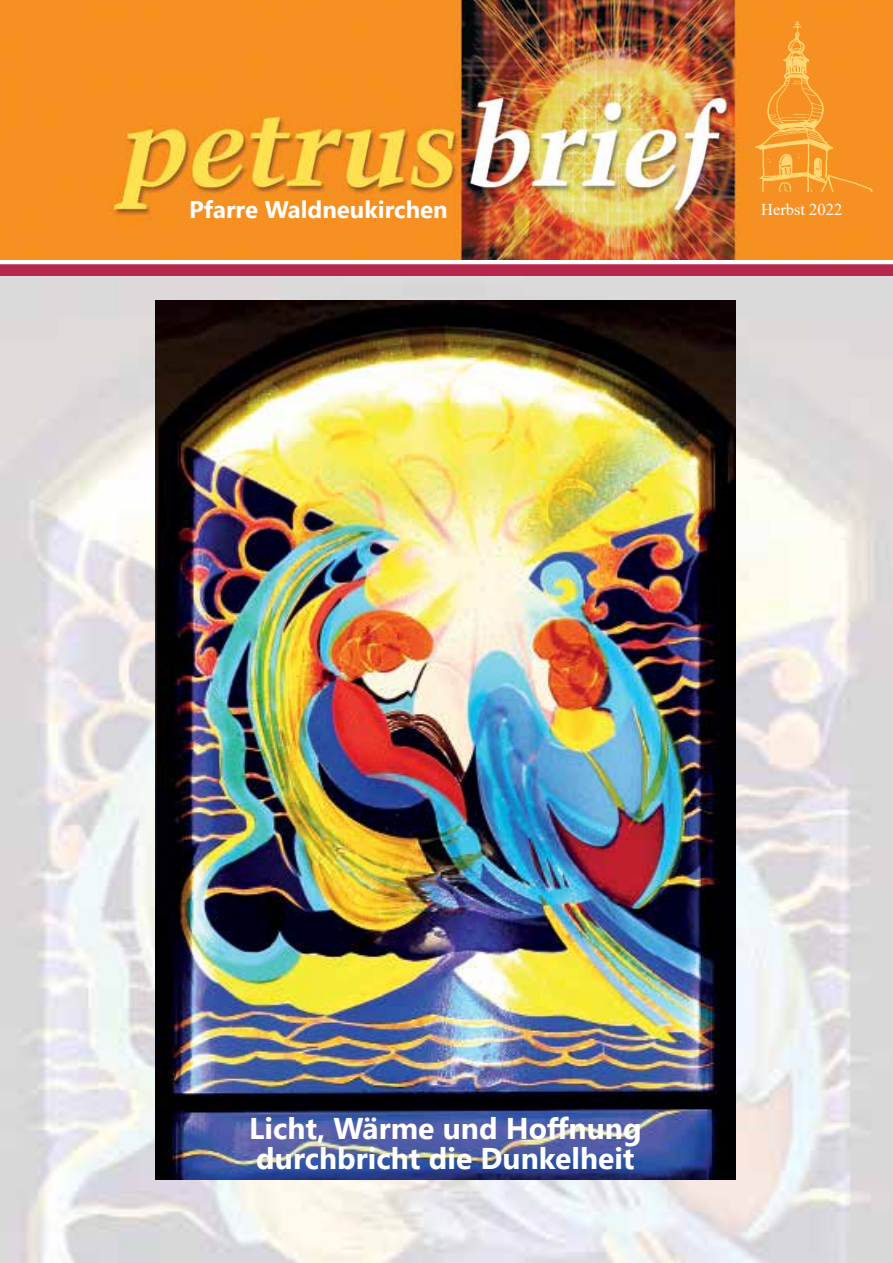
<style>
.page{position:relative;width:893px;height:1263px;background:#fff}
.page>*{position:absolute;margin:0;border:0;box-sizing:border-box;transform-origin:0 0}
.t1{font:700 30px/30px "Segoe UI";color:#fff}
.t2{font:700 24px "Segoe UI";color:#fff}
.t3{font:16.5px "Times New Roman";color:#fff}
</style>
<div class="page">
<div style="left:0;top:264px;width:893px;height:12px;background:#b7274c"></div>
<img style="left:0;top:0;width:893px;height:259px">
<img style="left:756px;top:21px;width:137px;height:171px">
<img style="left:0;top:276px;width:893px;height:987px">
<img style="left:155px;top:300px;width:581px;height:879px">
<p class="t2" style="left:189px;top:187px;width:260px">Pfarre Waldneukirchen</p>
<p class="t3" style="left:761px;top:198px;width:83px">Herbst 2022</p>
<p class="t1" style="left:249px;top:1111px;width:394px">Licht, Wärme und Hoffnung durchbricht die Dunkelheit</p>
</div>
